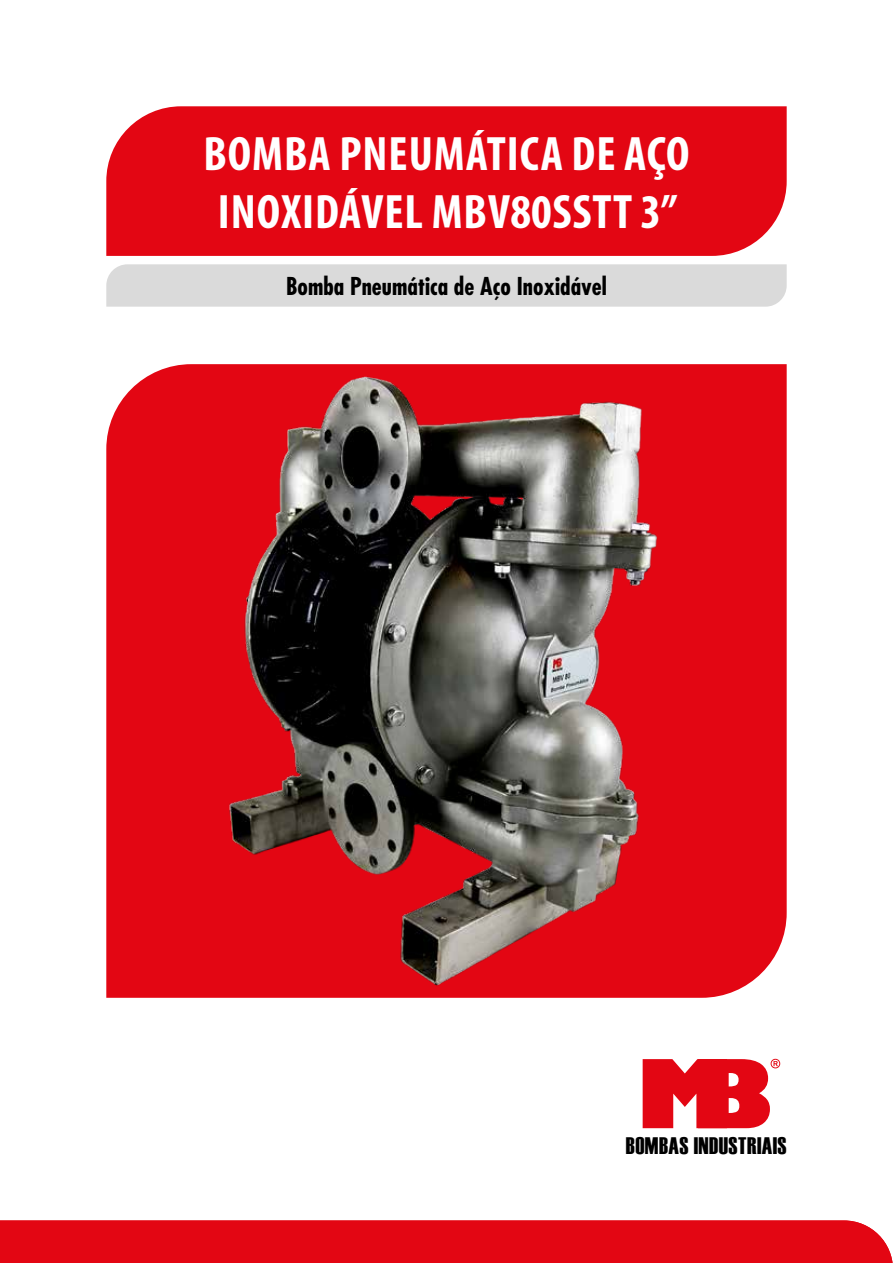
<style>
.page{position:relative;width:893px;height:1263px;background:#fff}
.page>*{position:absolute;margin:0;border:0;box-sizing:border-box;transform-origin:0 0}
.t1{font:700 condensed 48.6px/58.3px "Myriad Pro";letter-spacing:.02em;color:#fff}
.t2{font:700 condensed 24px "Futura Std";color:#000}
.t3{font:23.85px "Haettenschweiler";letter-spacing:.02em;color:#000}
</style>
<div class="page">
<div style="left:0;top:1220px;width:893px;height:43px;background:#e30613"></div>
<svg style="left:643px;top:1059px;width:137px;height:69px"></svg>
<div style="left:106px;top:106px;width:681px;height:150px;background:#e30613"></div>
<div style="left:106px;top:264px;width:681px;height:43px;background:#dadada"></div>
<svg style="left:106px;top:364px;width:681px;height:634px;background:#e51a26"></svg>
<img style="left:130px;top:364px;width:633px;height:634px">
<p class="t1" style="left:203px;top:124px;width:488px">BOMBA PNEUMÁTICA DE AÇO<br>INOXIDÁVEL MBV80SSTT 3”</p>
<p class="t2" style="left:286px;top:272px;width:322px">Bomba Pneumática de Aço Inoxidável</p>
<p class="t3" style="left:626px;top:1132px;width:162px">BOMBAS INDUSTRIAIS</p>
</div>
